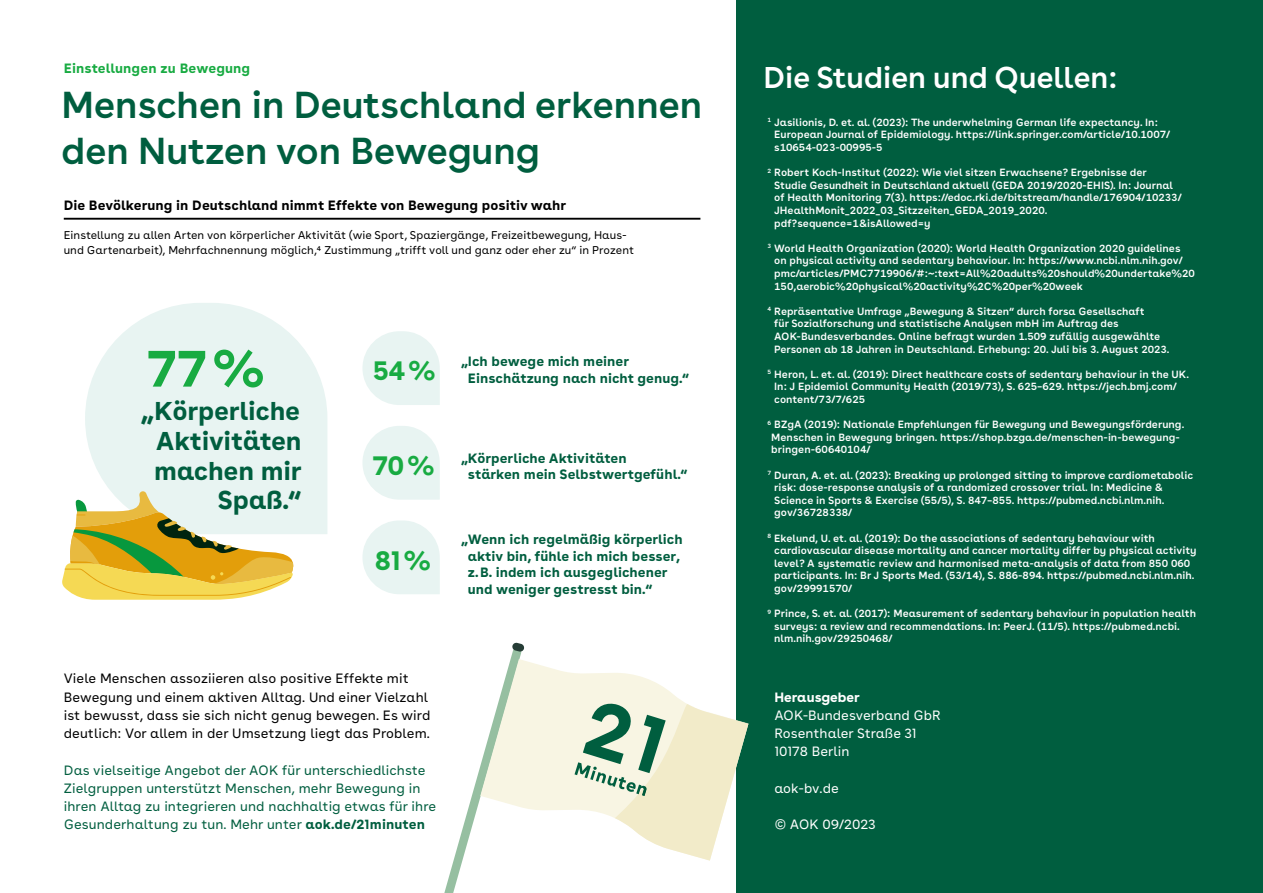
<style>
.page{position:relative;width:1263px;height:893px;background:#fff}
.page>*{position:absolute;margin:0;border:0;box-sizing:border-box;transform-origin:0 0}
.t1{font:700 51.75px "AOK Buenos Aires";color:#18ab42}
.t2{font:600 37.5px/45.6px "AOK Buenos Aires";color:#005e3f}
.t3{font:600 30px "AOK Buenos Aires";color:#fff}
.t4{font:700 27px "AOK Buenos Aires";color:#18ab42}
.t5{font:700 25.8px/29.7px "AOK Buenos Aires Text";letter-spacing:-.01em;color:#005e3f;text-align:right}
.t6{font:700 13.5px/16.5px "AOK Buenos Aires Text";color:#005e3f}
.t7{font:13.5px/18.3px "AOK Buenos Aires Text";letter-spacing:.005em;color:#005e3f}
.t8{font:13.5px/18.3px "AOK Buenos Aires Text";letter-spacing:.005em;color:#000}
.t9{font:13.5px/18.3px "AOK Buenos Aires Text";color:#fff}
.t10{font:700 13.5px "AOK Buenos Aires Text";color:#000}
.t11{font:700 13.5px "AOK Buenos Aires Text";letter-spacing:.005em;color:#18ab42}
.t12{font:700 13.5px "AOK Buenos Aires";color:#fff}
.t13{font:11.25px/15.1px "AOK Buenos Aires Text";color:#000}
.t14{font:600 10.5px/12.6px "AOK Buenos Aires Text";color:#fff}
.s1{font-weight:700}
</style>
<div class="page">
<div style="left:737px;top:0;width:526px;height:893px;background:#005e3f"></div>
<hr style="left:64px;top:218px;width:636px;height:2px;background:#000">
<svg style="left:85px;top:303px;width:242px;height:231px;background:#ebf5f3"></svg>
<svg style="left:362px;top:331px;width:78px;height:74px"></svg>
<svg style="left:362px;top:426px;width:78px;height:74px"></svg>
<svg style="left:362px;top:520px;width:78px;height:74px"></svg>
<svg style="left:62px;top:491px;width:236px;height:109px"></svg>
<svg style="left:524px;top:659px;width:213px;height:151px;fill:#f8f5e3"></svg>
<svg style="left:444px;top:642px;width:80px;height:251px"></svg>
<svg style="left:574px;top:702px;width:174px;height:159px"></svg>
<p class="t11" style="left:64px;top:57px;width:188px">Einstellungen zu Bewegung</p>
<h2 class="t2" style="left:62px;top:79px;width:642px">Menschen in Deutschland erkennen den Nutzen von Bewegung</h2>
<p class="t10" style="left:64px;top:193px;width:504px">Die Bevölkerung in Deutschland nimmt Effekte von Bewegung positiv wahr</p>
<p class="t13" style="left:64px;top:227px;width:572px">Einstellung zu allen Arten von körperlicher Aktivität (wie Sport, Spaziergänge, Freizeitbewegung, Haus&shy;und Gartenarbeit), Mehrfachnennung möglich,4 Zustimmung „trifft voll und ganz oder eher zu“ in Prozent</p>
<h1 class="t1" style="left:147px;top:324px;width:119px">77%</h1>
<p class="t6" style="left:373px;top:352px;width:318px;text-indent:88px">„Ich bewege mich meiner<br><sup>54%</sup> Einschätzung nach nicht genug.“</p>
<h3 class="t5" style="left:141px;top:394px;width:162px">„Körperliche<br>Aktivitäten machen mir<br>Spaß.“</h3>
<p class="t6" style="left:373px;top:448px;width:316px;text-indent:88px">„Körperliche Aktivitäten<br><sup>70%</sup> stärken mein Selbstwertgefühl.“</p>
<h3 class="t4" style="left:375px;top:537px;width:57px">81%</h3>
<p class="t6" style="left:468px;top:530px;width:216px;text-indent:-7px">„Wenn ich regelmäßig körperlich aktiv bin, fühle ich mich besser, z.B. indem ich ausgeglichener und weniger gestresst bin.“</p>
<p class="t8" style="left:64px;top:668px;width:368px">Viele Menschen assoziieren also positive Effekte mit Bewegung und einem aktiven Alltag. Und einer Vielzahl ist bewusst, dass sie sich nicht genug bewegen. Es wird deutlich: Vor allem in der Umsetzung liegt das Problem.</p>
<p class="t7" style="left:64px;top:759px;width:374px">Das vielseitige Angebot der AOK für unterschiedlichste Zielgruppen unterstützt Menschen, mehr Bewegung in ihren Alltag zu integrieren und nachhaltig etwas für ihre Gesunderhaltung zu tun. Mehr unter <span class="s1">aok.de/21minuten</span></p>
<h3 class="t3" style="left:764px;top:52px;width:355px">Die Studien und Quellen:</h3>
<p class="t14" style="left:774px;top:115px;width:397px;text-indent:-7px"><sup>1</sup> Jasilionis, D. et. al. (2023): The underwhelming German life expectancy. In:<br>European Journal of Epidemiology. https://link.springer.com/article/10.1007/ s10654-023-00995-5</p>
<p class="t14" style="left:774px;top:165px;width:409px;text-indent:-7px"><sup>2</sup> Robert Koch-Institut (2022): Wie viel sitzen Erwachsene? Ergebnisse der Studie Gesundheit in Deutschland aktuell (GEDA 2019/2020-EHIS). In: Journal of Health Monitoring 7(3). https://edoc.rki.de/bitstream/handle/176904/10233/ JHealthMonit_2022_03_Sitzzeiten_GEDA_2019_2020. pdf?sequence=1&amp;isAllowed=y</p>
<p class="t14" style="left:774px;top:241px;width:422px;text-indent:-7px"><sup>3</sup> World Health Organization (2020): World Health Organization 2020 guidelines on physical activity and sedentary behaviour. In: https://www.ncbi.nlm.nih.gov/ pmc/articles/PMC7719906/#:~:text=All%20adults%20should%20undertake%20<br>150,aerobic%20physical%20activity%2C%20per%20week</p>
<p class="t14" style="left:774px;top:304px;width:397px;text-indent:-7px"><sup>4</sup> Repräsentative Umfrage „Bewegung &amp; Sitzen“ durch forsa Gesellschaft<br>für Sozialforschung und statistische Analysen mbH im Auftrag des AOK-Bundesverbandes. Online befragt wurden 1.509 zufällig ausgewählte Personen ab 18 Jahren in Deutschland. Erhebung: 20. Juli bis 3. August 2023.</p>
<p class="t14" style="left:774px;top:367px;width:416px;text-indent:-7px"><sup>5</sup> Heron, L. et. al. (2019): Direct healthcare costs of sedentary behaviour in the UK.<br>In: J Epidemiol Community Health (2019/73), S. 625–629. https://jech.bmj.com/ content/73/7/625</p>
<p class="t14" style="left:771px;top:417px;width:414px;text-indent:-4px"><sup>6</sup> BZgA (2019): Nationale Empfehlungen für Bewegung und Bewegungsförderung.<br>Menschen in Bewegung bringen. https://shop.bzga.de/menschen-in-bewegung&shy;bringen-60640104/</p>
<p class="t14" style="left:774px;top:467px;width:420px;text-indent:-7px"><sup>7</sup> Duran, A. et. al. (2023): Breaking up prolonged sitting to improve cardiometabolic risk: dose-response analysis of a randomized crossover trial. In: Medicine &amp; Science in Sports &amp; Exercise (55/5), S. 847–855. https://pubmed.ncbi.nlm.nih. gov/36728338/</p>
<p class="t14" style="left:774px;top:530px;width:424px;text-indent:-7px"><sup>8</sup> Ekelund, U. et. al. (2019): Do the associations of sedentary behaviour with cardiovascular disease mortality and cancer mortality differ by physical activity level? A systematic review and harmonised meta-analysis of data from 850 060 participants. In: Br J Sports Med. (53/14), S. 886-894. https://pubmed.ncbi.nlm.nih. gov/29991570/</p>
<p class="t14" style="left:774px;top:606px;width:423px;text-indent:-7px"><sup>9</sup> Prince, S. et. al. (2017): Measurement of sedentary behaviour in population health surveys: a review and recommendations. In: PeerJ. (11/5). https://pubmed.ncbi. nlm.nih.gov/29250468/</p>
<p class="t12" style="left:774px;top:685px;width:87px">Herausgeber</p>
<p class="t9" style="left:774px;top:705px;width:168px">AOK-Bundesverband GbR<br>Rosenthaler Straße 31<br>10178 Berlin</p>
<p class="t9" style="left:774px;top:778px;width:66px">aok-bv.de</p>
<p class="t9" style="left:774px;top:814px;width:103px">© AOK 09/2023</p>
</div>
